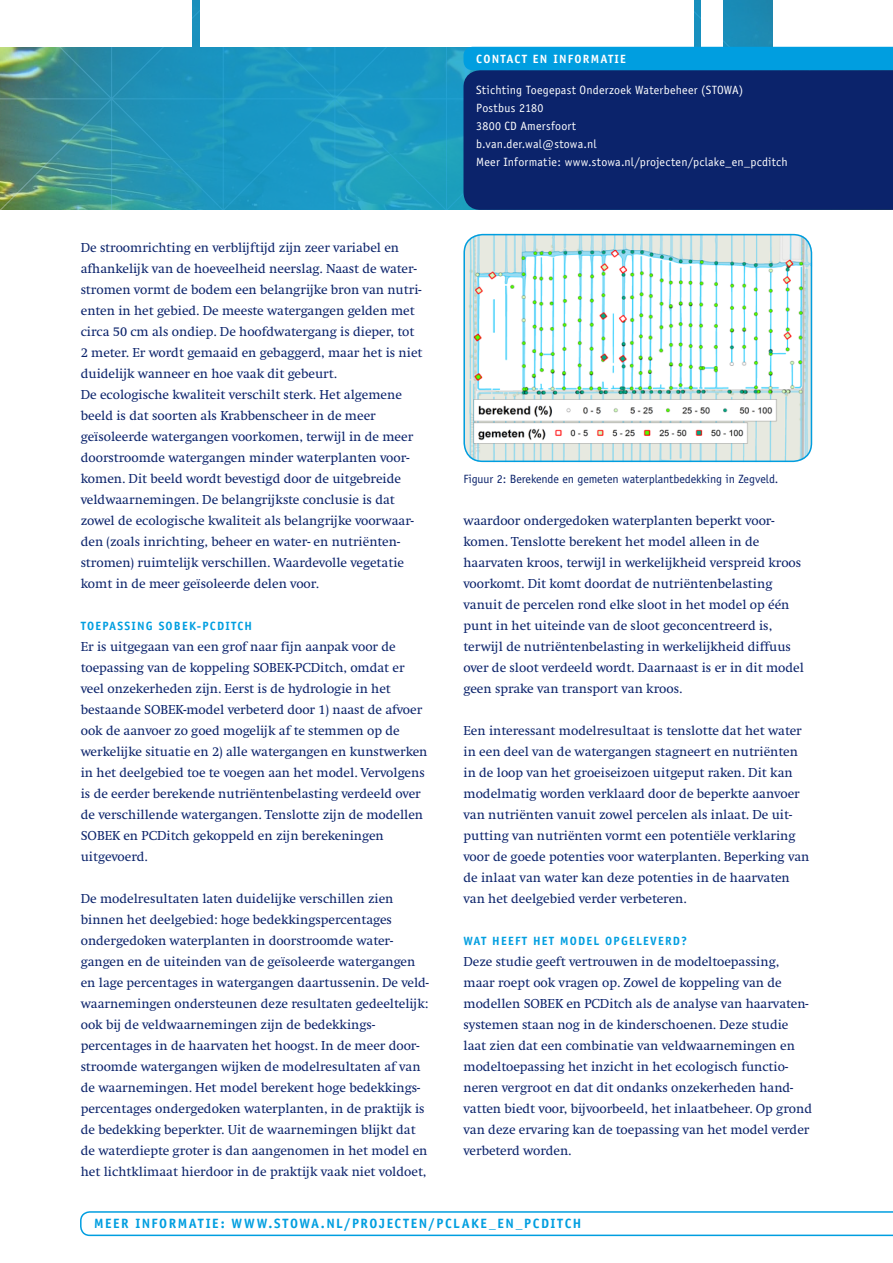
<style>
.page{position:relative;width:893px;height:1263px;background:#fff}
.page>*{position:absolute;margin:0;border:0;box-sizing:border-box;transform-origin:0 0}
.t1{font:13.5px/21px "Swift";letter-spacing:-.005em;color:#0b236b}
.t2{font:700 13.5px "Officina Sans";letter-spacing:.11em;color:#009ee0}
.t3{font:12px/18px "Officina Sans";letter-spacing:.015em;color:#fff}
.t4{font:12px "Officina Sans";letter-spacing:-.005em;color:#0b236b}
.t5{font:700 12px "Officina Sans";letter-spacing:.1em;color:#009ee0}
.t6{font:700 12px "Officina Sans";letter-spacing:.1em;color:#fff}
</style>
<div class="page">
<hr style="left:0;top:210px;width:893px;height:1px;background:#eceded">
<svg style="left:0;top:0;width:774px;height:210px;background:#2896b3"></svg>
<div style="left:200px;top:0;width:493px;height:47px;background:#fff"></div>
<div style="left:702px;top:0;width:21px;height:47px;background:#fff"></div>
<div style="left:0;top:0;width:191px;height:47px;background:#fff"></div>
<div style="left:463px;top:70px;width:430px;height:140px;background:#0b236b"></div>
<div style="left:463px;top:47px;width:430px;height:23px;background:#009ee0"></div>
<svg style="left:80px;top:1211px;width:813px;height:26px"></svg>
<img style="left:466px;top:234px;width:346px;height:228px">
<div style="left:463px;top:234px;width:349px;height:228px;border:2px solid #009ee0;border-radius:18px"></div>
<p class="t6" style="left:476px;top:51px;width:151px">CONTACT EN INFORMATIE</p>
<p class="t1" style="left:81px;top:237px;width:343px">De stroomrichting en verblijftijd zijn zeer variabel en afhankelijk van de hoeveelheid neerslag. Naast de water&shy;stromen vormt de bodem een belangrijke bron van nutri&shy;ënten in het gebied. De meeste watergangen gelden met circa 50 cm als ondiep. De hoofdwatergang is dieper, tot 2 meter. Er wordt gemaaid en gebaggerd, maar het is niet duidelijk wanneer en hoe vaak dit gebeurt.<br>De ecologische kwaliteit verschilt sterk. Het algemene beeld is dat soorten als Krabbenscheer in de meer geïsoleerde watergangen voorkomen, terwijl in de meer doorstroomde watergangen minder waterplanten voor&shy;komen. Dit beeld wordt bevestigd door de uitgebreide veldwaarnemingen. De belangrijkste conclusie is dat zowel de ecologische kwaliteit als belangrijke voorwaar&shy;den (zoals inrichting, beheer en water- en nutriënten&shy;stromen) ruimtelijk verschillen. Waardevolle vegetatie komt in de meer geïsoleerde delen voor.</p>
<p class="t5" style="left:81px;top:618px;width:86px">TOEPASSING SOBE</p>
<p class="t5" style="left:189px;top:618px;width:65px">K-PCDITCH</p>
<p class="t1" style="left:81px;top:636px;width:348px">Er is uitgegaan van een grof naar fijn aanpak voor de toepassing van de koppeling SOBEK-PCDitch, omdat er veel onzekerheden zijn. Eerst is de hydrologie in het bestaande SOBEK-model verbeterd door 1) naast de afvoer ook de aanvoer zo goed mogelijk af te stemmen op de werkelijke situatie en 2) alle watergangen en kunstwerken in het deelgebied toe te voegen aan het model. Vervolgens is de eerder berekende nutriëntenbelasting verdeeld over de verschillende watergangen. Tenslotte zijn de modellen SOBEK en PCDitch gekoppeld en zijn berekeningen uitgevoerd.</p>
<p class="t1" style="left:81px;top:888px;width:350px">De modelresultaten laten duidelijke verschillen zien binnen het deelgebied: hoge bedekkingspercentages ondergedoken waterplanten in doorstroomde water&shy;gangen en de uiteinden van de geïsoleerde watergangen en lage percentages in watergangen daartussenin. De veld&shy;waarnemingen ondersteunen deze resultaten gedeeltelijk: ook bij de veldwaarnemingen zijn de bedekkings&shy;percentages in de haarvaten het hoogst. In de meer door&shy;stroomde watergangen wijken de modelresultaten af van de waarnemingen. Het model berekent hoge bedekkings&shy;percentages ondergedoken waterplanten, in de praktijk is de bedekking beperkter. Uit de waarnemingen blijkt dat de waterdiepte groter is dan aangenomen in het model en het lichtklimaat hierdoor in de praktijk vaak niet voldoet,</p>
<p class="t3" style="left:476px;top:81px;width:313px">Stichting Toegepast Onderzoek Waterbeheer (STOWA)<br>Postbus 2180<br>3800 CD Amersfoort<br>b.van.der.wal@stowa.nl<br>Meer Informatie: www.stowa.nl/projecten/pclake_en_pcditch</p>
<p class="t4" style="left:463px;top:472px;width:316px">Figuur 2: Berekende en gemeten waterplantbedekking in Zegveld.</p>
<p class="t1" style="left:463px;top:510px;width:342px">waardoor ondergedoken waterplanten beperkt voor&shy;komen. Tenslotte berekent het model alleen in de haarvaten kroos, terwijl in werkelijkheid verspreid kroos voorkomt. Dit komt doordat de nutriëntenbelasting vanuit de percelen rond elke sloot in het model op één punt in het uiteinde van de sloot geconcentreerd is, terwijl de nutriëntenbelasting in werkelijkheid diffuus over de sloot verdeeld wordt. Daarnaast is er in dit model geen sprake van transport van kroos.</p>
<p class="t1" style="left:463px;top:720px;width:348px">Een interessant modelresultaat is tenslotte dat het water in een deel van de watergangen stagneert en nutriënten in de loop van het groeiseizoen uitgeput raken. Dit kan modelmatig worden verklaard door de beperkte aanvoer van nutriënten vanuit zowel percelen als inlaat. De uit&shy;putting van nutriënten vormt een potentiële verklaring voor de goede potenties voor waterplanten. Beperking van de inlaat van water kan deze potenties in de haarvaten van het deelgebied verder verbeteren.</p>
<p class="t5" style="left:463px;top:933px;width:225px">WAT HEEFT HET MODEL OPGELEVERD?</p>
<p class="t1" style="left:463px;top:951px;width:350px">Deze studie geeft vertrouwen in de modeltoepassing, maar roept ook vragen op. Zowel de koppeling van de modellen SOBEK en PCDitch als de analyse van haarvaten&shy;systemen staan nog in de kinderschoenen. Deze studie laat zien dat een combinatie van veldwaarnemingen en modeltoepassing het inzicht in het ecologisch functio&shy;neren vergroot en dat dit ondanks onzekerheden hand&shy;vatten biedt voor, bijvoorbeeld, het inlaatbeheer. Op grond van deze ervaring kan de toepassing van het model verder verbeterd worden.</p>
<p class="t2" style="left:94px;top:1215px;width:489px">MEER INFORMATIE: WWW.STOWA.NL/PROJECTEN/PCLAKE_EN_PCDITCH</p>
</div>
